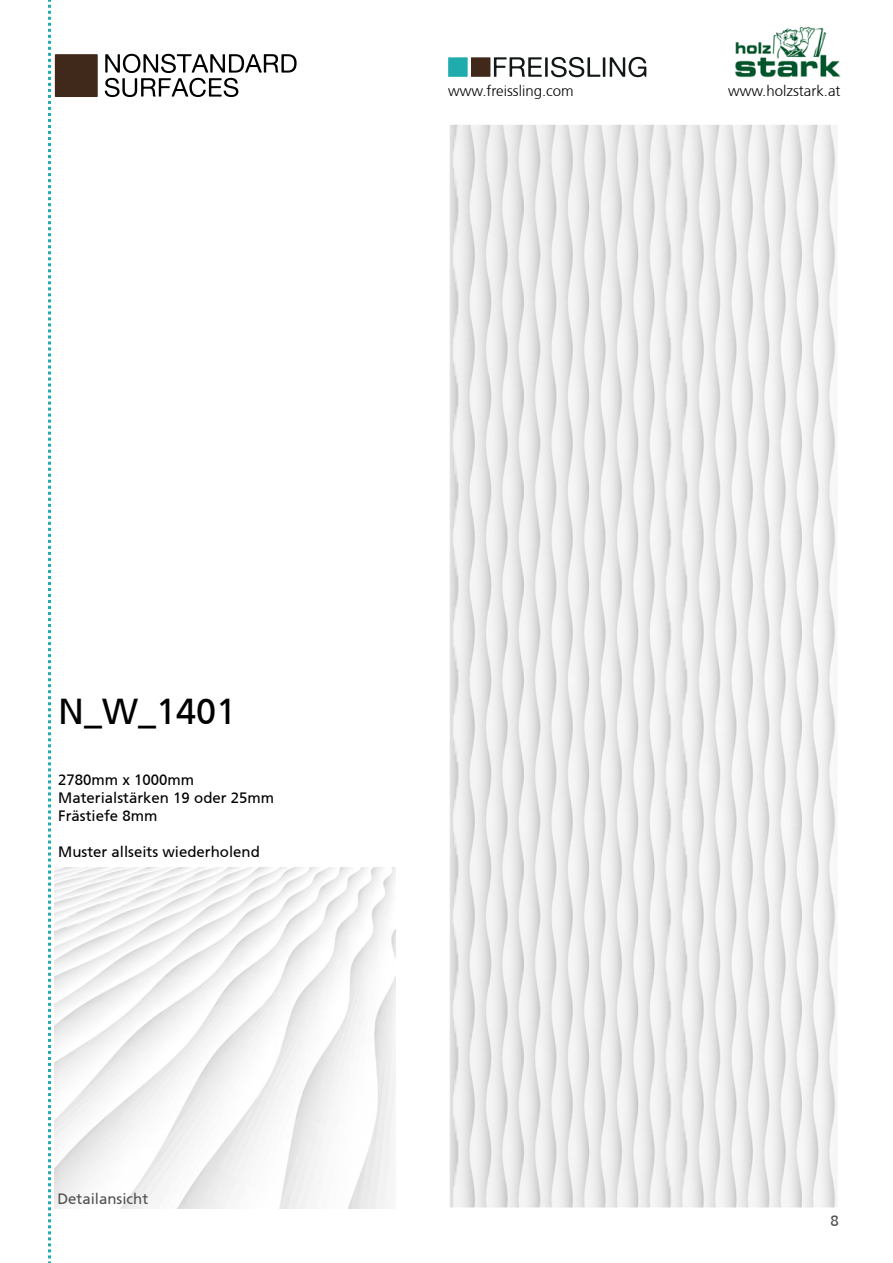
<style>
.page{position:relative;width:893px;height:1263px;background:#fff}
.page>*{position:absolute;margin:0;border:0;box-sizing:border-box;transform-origin:0 0}
.t1{font:36px "Frutiger CE";color:#000}
.t2{font:15px/18px "Frutiger CE";color:#000}
.t3{font:300 15px "Frutiger CE";color:#000}
.t4{font:15px "Frutiger CE";color:#515151}
</style>
<div class="page">
<img style="left:451px;top:126px;width:385px;height:1080px">
<div style="left:447px;top:122px;width:393px;height:1088px;border:3px solid #fff"></div>
<img style="left:54px;top:867px;width:341px;height:342px">
<svg style="left:494px;top:57px;width:152px;height:20px"></svg>
<div style="left:471px;top:57px;width:19px;height:20px;background:#40291a"></div>
<div style="left:448px;top:57px;width:20px;height:20px;background:#20abad"></div>
<svg style="left:105px;top:54px;width:192px;height:43px"></svg>
<div style="left:55px;top:54px;width:43px;height:43px;background:#40291a"></div>
<svg style="left:48px;top:0;width:3px;height:1263px"></svg>
<img style="left:734px;top:26px;width:107px;height:52px">
<p class="t3" style="left:448px;top:82px;width:127px">www.freissling.com</p>
<p class="t3" style="left:728px;top:82px;width:114px">www.holzstark.at</p>
<h1 class="t1" style="left:58px;top:690px;width:180px">N_W_1401</h1>
<p class="t2" style="left:58px;top:770px;width:217px">2780mm x 1000mm<br>Materialstärken 19 oder 25mm<br>Frästiefe 8mm</p>
<p class="t2" style="left:58px;top:842px;width:203px">Muster allseits wiederholend</p>
<p class="t4" style="left:57px;top:1190px;width:92px">Detailansicht</p>
<p class="t4" style="left:831px;top:1212px;width:10px">8</p>
</div>
